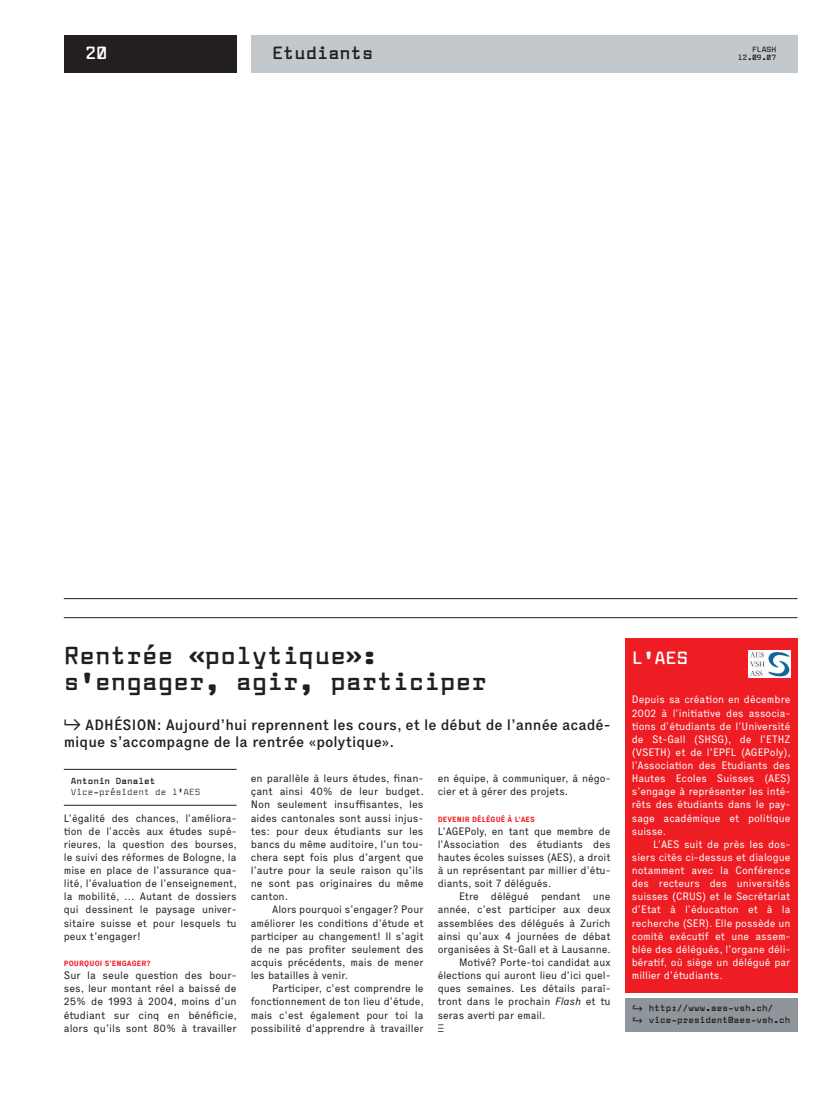
<style>
.page{position:relative;width:833px;height:1099px;background:#fff}
.page>*{position:absolute;margin:0;border:0;box-sizing:border-box;transform-origin:0 0}
.t1{font:700 24.38px/26.2px "CEO";color:#231f20}
.t2{font:700 17.5px "CEO";color:#231f20}
.t3{font:700 17.5px "CEO";color:#fff}
.t4{font:500 15px/17.5px "Executive 65";color:#231f20}
.t5{font:10.62px/13.1px "Executive 55 Reg";color:#231f20;text-align:justify}
.t6{font:10.62px/13.1px "Executive 55 Reg";color:#fff;text-align:justify}
.t7{font:700 8.75px/11.9px "CEO";letter-spacing:.005em;color:#231f20}
.t8{font:8.75px "CEO";color:#231f20}
.t9{font:700 7.5px "Executive 75";letter-spacing:.015em;color:#ee1d23}
.t10{font:700 7.5px "CEO";color:#231f20}
.s1{font-size:14.75px}
.s2{font-family:"Executive 56 It"}
</style>
<div class="page">
<div style="left:64px;top:35px;width:173px;height:38px;background:#231f20"></div>
<div style="left:251px;top:35px;width:546px;height:38px;background:#c2c8cc"></div>
<div style="left:625px;top:637px;width:172px;height:355px;background:#ee1d23"></div>
<hr style="left:64px;top:805px;width:173px;height:1px;background:#231f20">
<hr style="left:64px;top:769px;width:173px;height:1px;background:#231f20">
<div style="left:625px;top:998px;width:172px;height:33px;background:#8e969b"></div>
<img style="left:749px;top:651px;width:41px;height:26px">
<hr style="left:64px;top:598px;width:733px;height:1px;background:#231f20">
<hr style="left:64px;top:617px;width:733px;height:1px;background:#231f20">
<h2 class="t2" style="left:272px;top:43px;width:103px">Etudiants</h2>
<p class="t10" style="left:737px;top:53px;width:40px">12.09.07</p>
<h2 class="t3" style="left:85px;top:43px;width:24px">20</h2>
<p class="t10" style="left:752px;top:45px;width:26px">FLASH</p>
<h1 class="t1" style="left:64px;top:642px;width:425px">Rentrée «polytique»: s’engager, agir, participer</h1>
<h3 class="t4" style="left:64px;top:715px;width:548px">↳ <span class="s1">Adhésion</span>: Aujourd’hui reprennent les cours, et le début de l’année acadé&shy;mique s’accompagne de la rentrée «polytique».</h3>
<p class="t7" style="left:71px;top:774px;width:86px">Antonin Danalet</p>
<p class="t8" style="left:71px;top:787px;width:131px">Vice-président de l’AES</p>
<h2 class="t3" style="left:632px;top:648px;width:58px">L’AES</h2>
<p class="t6" style="left:632px;top:693px;width:161px">Depuis sa création en décembre 2002 à l’initiative des associa&shy;tions d’étudiants de l’Université de St-Gall (SHSG), de l’ETHZ (VSETH) et de l’EPFL (AGEPoly), l’Association des Etudiants des Hautes Ecoles Suisses (AES) s’engage à représenter les inté&shy;rêts des étudiants dans le pay&shy;sage académique et politique suisse.</p>
<p class="t6" style="left:632px;top:837px;width:160px;text-indent:21px">L’AES suit de près les dos&shy;siers cités ci-dessus et dialogue notamment avec la Conférence des recteurs des universités suisses (CRUS) et le Secrétariat d’Etat à l’éducation et à la recherche (SER). Elle possède un comité exécutif et une assem&shy;blée des délégués, l’organe déli&shy;bératif, où siège un délégué par millier d’étudiants.</p>
<p class="t5" style="left:438px;top:771px;width:174px">en équipe, à communiquer, à négo&shy;cier et à gérer des projets.</p>
<p class="t9" style="left:438px;top:814px;width:89px">DEVENIR DÉLÉGUÉ À L’AES</p>
<p class="t5" style="left:438px;top:824px;width:174px">L’AGEPoly, en tant que membre de l’Association des étudiants des hautes écoles suisses (AES), a droit à un représentant par millier d’étu&shy;diants, soit 7 délégués.</p>
<p class="t5" style="left:459px;top:890px;width:153px">Etre délégué pendant une</p>
<p class="t5" style="left:438px;top:903px;width:174px">année, c’est participer aux deux</p>
<p class="t5" style="left:438px;top:916px;width:174px">assemblées des délégués à Zurich</p>
<p class="t5" style="left:438px;top:929px;width:174px">ainsi qu’aux 4 journées de débat</p>
<p class="t5" style="left:438px;top:942px;width:175px">organisées à St-Gall et à Lausanne.</p>
<p class="t5" style="left:459px;top:955px;width:153px">Motivé? Porte-toi candidat aux</p>
<p class="t5" style="left:438px;top:968px;width:174px">élections qui auront lieu d’ici quel-</p>
<p class="t5" style="left:438px;top:981px;width:174px">ques semaines. Les détails paraî-</p>
<p class="t5" style="left:438px;top:995px;width:174px">tront dans le prochain <span class="s2">Flash</span> et tu</p>
<p class="t5" style="left:438px;top:1008px;width:109px">seras averti par email.</p>
<p class="t7" style="left:632px;top:1002px;width:160px">∂ http://www.aes-vsh.ch/<br>∂ vice-president@aes-vsh.ch</p>
<p class="t5" style="left:251px;top:772px;width:175px">en parallèle à leurs études, finan&shy;çant ainsi 40% de leur budget.<br>Non seulement insuffisantes, les aides cantonales sont aussi injus&shy;tes: pour deux étudiants sur les bancs du même auditoire, l’un tou&shy;chera sept fois plus d’argent que l’autre pour la seule raison qu’ils ne sont pas originaires du même canton.</p>
<p class="t5" style="left:251px;top:903px;width:174px;text-indent:21px">Alors pourquoi s’engager? Pour améliorer les conditions d’étude et participer au changement! Il s’agit de ne pas profiter seulement des acquis précédents, mais de mener les batailles à venir.</p>
<p class="t5" style="left:251px;top:981px;width:175px;text-indent:21px">Participer, c’est comprendre le fonctionnement de ton lieu d’étude, mais c’est également pour toi la possibilité d’apprendre à travailler</p>
<p class="t5" style="left:64px;top:811px;width:175px">L’égalité des chances, l’améliora&shy;tion de l’accès aux études supé&shy;rieures, la question des bourses, le suivi des réformes de Bologne, la mise en place de l’assurance qua&shy;lité, l’évaluation de l’enseignement, la mobilité, ... Autant de dossiers qui dessinent le paysage univer&shy;sitaire suisse et pour lesquels tu peux t’engager!</p>
<p class="t9" style="left:64px;top:958px;width:88px">POURQUOI S’ENGAGER?</p>
<p class="t5" style="left:64px;top:968px;width:175px">Sur la seule question des bour&shy;ses, leur montant réel a baissé de 25% de 1993 à 2004, moins d’un étudiant sur cinq en bénéficie, alors qu’ils sont 80% à travailler</p>
</div>
